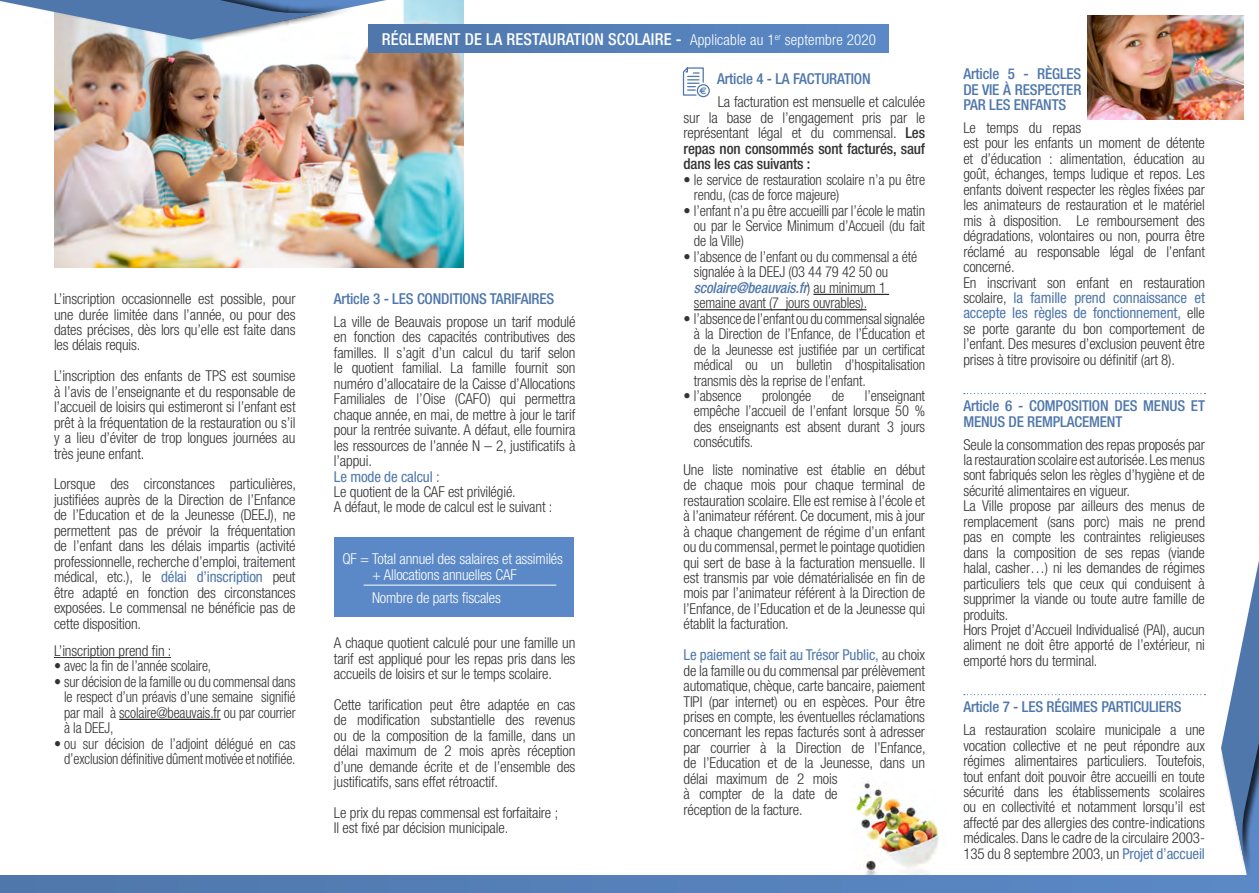
<style>
.page{position:relative;width:1259px;height:893px;background:#fff}
.page>*{position:absolute;margin:0;border:0;box-sizing:border-box;transform-origin:0 0}
.t1{font:500 condensed 16.35px "Helvetica Neue";letter-spacing:.01em;color:#fff}
.t2{font:300 condensed 15px/15.5px "Helvetica Neue";letter-spacing:-.01em;color:#333;text-align:justify}
.t3{font:300 condensed 15px/15.5px "Helvetica Neue";letter-spacing:-.01em;color:#333;text-align:justify;scale:.96 1}
.t4{font:300 condensed 15px/15.5px "Helvetica Neue";letter-spacing:-.01em;color:#333;text-align:justify;scale:.94 1}
.t5{font:500 condensed 15px/15.5px "Helvetica Neue";letter-spacing:-.01em;color:#4f77ab;text-align:justify}
.t6{font:300 condensed 15px/15.5px "Helvetica Neue";letter-spacing:-.01em;color:#fff}
.t7{font:condensed 15px "Helvetica Neue";letter-spacing:-.01em;color:#4f77ab}
.t8{font:700 9.75px "Euro Sans";color:#4f77ab}
.s1{font-weight:400;color:#4f77ab}
.s2{font-weight:300;font-size:15px}
.s3{font-weight:500}
.s4{font-weight:500;font-style:italic;color:#4f77ab}
</style>
<div class="page">
<hr style="left:54px;top:657px;width:117px;height:1px;background:#333">
<hr style="left:119px;top:719px;width:102px;height:1px;background:#000">
<div style="left:334px;top:538px;width:239px;height:79px;background:#5b89c7"></div>
<hr style="left:364px;top:585px;width:192px;height:1px;background:#fff">
<hr style="left:813px;top:294px;width:76px;height:1px;background:#000">
<hr style="left:694px;top:309px;width:172px;height:1px;background:#000">
<svg style="left:682px;top:67px;width:28px;height:31px"></svg>
<svg style="left:964px;top:393px;width:241px;height:1px"></svg>
<svg style="left:964px;top:694px;width:241px;height:1px"></svg>
<div style="left:0;top:876px;width:1259px;height:17px;background:linear-gradient(to right,#4f77ab,#5b89c7)"></div>
<div style="left:1220px;top:529px;width:39px;height:351px;background:#fff"></div>
<svg style="left:1221px;top:561px;width:38px;height:332px"></svg>
<img style="left:851px;top:781px;width:89px;height:93px">
<img style="left:1087px;top:16px;width:156px;height:103px">
<img style="left:54px;top:0;width:409px;height:267px">
<div style="left:0;top:0;width:356px;height:44px;background:#000;opacity:.75"></div>
<svg style="left:0;top:0;width:386px;height:40px"></svg>
<div style="left:369px;top:24px;width:520px;height:28px;background:linear-gradient(to right,#4f77aa,#5b89c7)"></div>
<p class="t2" style="left:54px;top:291px;width:243px">L’inscription occasionnelle est possible, pour une durée limitée dans l’année, ou pour des dates précises, dès lors qu’elle est faite dans les délais requis.</p>
<p class="t2" style="left:54px;top:368px;width:243px">L’inscription des enfants de TPS est soumise à l’avis de l’enseignante et du responsable de l’accueil de loisirs qui estimeront si l’enfant est prêt à la fréquentation de la restauration ou s’il y a lieu d’éviter de trop longues journées au très jeune enfant.</p>
<p class="t2" style="left:54px;top:476px;width:244px">Lorsque des circonstances particulières, justifiées auprès de la Direction de l’Enfance de l’Education et de la Jeunesse (DEEJ), ne permettent pas de prévoir la fréquentation de l’enfant dans les délais impartis (activité professionnelle, recherche d’emploi, traitement médical, etc.), le <span class="s1">délai d’inscription</span> peut être adapté en fonction des circonstances exposées. Le commensal ne bénéficie pas de cette disposition.</p>
<p class="t2" style="left:54px;top:643px;width:119px">L’inscription prend fin :</p>
<p class="t4" style="left:54px;top:658px;width:169px">• avec la fin de l’année scolaire,</p>
<p class="t4" style="left:64px;top:674px;width:248px;text-indent:-10px">• sur décision de la famille ou du commensal dans le respect d’un préavis d’une semaine signifié par mail à scolaire@beauvais.fr ou par courrier à la DEEJ,</p>
<p class="t4" style="left:54px;top:736px;width:258px;text-align:right">• ou sur décision de l’adjoint délégué en cas d’exclusion définitive dûment motivée et notifiée.</p>
<p class="t1" style="left:382px;top:29px;width:496px">RÉGLEMENT DE LA RESTAURATION SCOLAIRE - <span class="s2">Applicable au 1</span><sup>er</sup> <span class="s2">septembre 2020</span></p>
<p class="t5" style="left:334px;top:291px;width:222px">Article 3 - LES CONDITIONS TARIFAIRES</p>
<p class="t2" style="left:334px;top:314px;width:243px">La ville de Beauvais propose un tarif modulé en fonction des capacités contributives des familles. Il s’agit d’un calcul du tarif selon le quotient familial. La famille fournit son numéro d’allocataire de la Caisse d’Allocations Familiales de l’Oise (CAFO) qui permettra chaque année, en mai, de mettre à jour le tarif pour la rentrée suivante. A défaut, elle fournira les ressources de l’année N – 2, justificatifs à l’appui.</p>
<p class="t7" style="left:334px;top:468px;width:107px">Le mode de calcul :</p>
<p class="t2" style="left:334px;top:484px;width:183px">Le quotient de la CAF est privilégié.</p>
<p class="t2" style="left:334px;top:499px;width:220px">A défaut, le mode de calcul est le suivant :</p>
<p class="t6" style="left:372px;top:551px;width:192px;text-indent:-30px">QF = Total annuel des salaires et assimilés + Allocations annuelles CAF</p>
<p class="t6" style="left:372px;top:589px;width:130px">Nombre de parts fiscales</p>
<p class="t2" style="left:334px;top:635px;width:243px">A chaque quotient calculé pour une famille un tarif est appliqué pour les repas pris dans les accueils de loisirs et sur le temps scolaire.</p>
<p class="t2" style="left:334px;top:697px;width:243px">Cette tarification peut être adaptée en cas de modification substantielle des revenus ou de la composition de la famille, dans un délai maximum de 2 mois après réception d’une demande écrite et de l’ensemble des justificatifs, sans effet rétroactif.</p>
<p class="t2" style="left:334px;top:805px;width:226px">Le prix du repas commensal est forfaitaire ;</p>
<p class="t2" style="left:334px;top:820px;width:176px">Il est fixé par décision municipale.</p>
<p class="t5" style="left:717px;top:71px;width:155px">Article 4 - LA FACTURATION</p>
<p class="t2" style="left:683px;top:94px;width:243px;text-indent:34px">La facturation est mensuelle et calculée sur la base de l’engagement pris par le représentant légal et du commensal. <span class="s3">Les repas non consommés sont facturés, sauf dans les cas suivants :</span></p>
<p class="t3" style="left:694px;top:172px;width:242px;text-indent:-10px">• le service de restauration scolaire n’a pu être rendu, (cas de force majeure)</p>
<p class="t3" style="left:694px;top:202px;width:242px;text-indent:-10px">• l’enfant n’a pu être accueilli par l’école le matin ou par le Service Minimum d’Accueil (du fait de la Ville)</p>
<p class="t3" style="left:694px;top:249px;width:234px;text-align:left;text-indent:-10px">• l’absence de l’enfant ou du commensal a été signalée à la DEEJ (03 44 79 42 50 ou <span class="s4">scolaire@beauvais.fr</span>) au minimum 1 semaine avant (7 jours ouvrables).</p>
<p class="t3" style="left:694px;top:311px;width:242px;text-indent:-10px">• l’absence de l’enfant ou du commensal signalée à la Direction de l’Enfance, de l’Éducation et de la Jeunesse est justifiée par un certificat médical ou un bulletin d’hospitalisation transmis dès la reprise de l’enfant.</p>
<p class="t3" style="left:683px;top:388px;width:62px">• l’absence</p>
<p class="t3" style="left:762px;top:388px;width:53px">prolongée</p>
<p class="t3" style="left:832px;top:388px;width:14px">de</p>
<p class="t8" style="left:699px;top:85px;width:9px">e</p>
<p class="t3" style="left:694px;top:388px;width:242px;text-indent:171px">l’enseignant empêche l’accueil de l’enfant lorsque 50 % des enseignants est absent durant 3 jours consécutifs.</p>
<p class="t2" style="left:683px;top:462px;width:243px">Une liste nominative est établie en début de chaque mois pour chaque terminal de restauration scolaire. Elle est remise à l’école et à l’animateur référent. Ce document, mis à jour à chaque changement de régime d’un enfant ou du commensal, permet le pointage quotidien qui sert de base à la facturation mensuelle. Il est transmis par voie dématérialisée en fin de mois par l’animateur référent à la Direction de l’Enfance, de l’Education et de la Jeunesse qui établit la facturation.</p>
<p class="t2" style="left:683px;top:647px;width:244px;text-align:left"><span class="s1">Le paiement se fait au Trésor Public,</span> au choix de la famille ou du commensal par prélèvement automatique, chèque, carte bancaire, paiement TIPI (par internet) ou en espèces. Pour être prises en compte, les éventuelles réclamations concernant les repas facturés sont à adresser par courrier à la Direction de l’Enfance, de l’Education et de la Jeunesse, dans un délai maximum de 2 mois<br>à compter de la date de<br>réception de la facture.</p>
<p class="t5" style="left:963px;top:66px;width:120px">Article 5 - RÈGLES DE VIE À RESPECTER PAR LES ENFANTS</p>
<p class="t2" style="left:963px;top:120px;width:243px;text-align:left">Le temps du repas<br>est pour les enfants un moment de détente et d’éducation : alimentation, éducation au goût, échanges, temps ludique et repos. Les enfants doivent respecter les règles fixées par les animateurs de restauration et le matériel mis à disposition. Le remboursement des dégradations, volontaires ou non, pourra être réclamé au responsable légal de l’enfant concerné.</p>
<p class="t2" style="left:963px;top:274px;width:243px">En inscrivant son enfant en restauration scolaire, <span class="s1">la famille prend connaissance et accepte les règles de fonctionnement,</span> elle se porte garante du bon comportement de l’enfant. Des mesures d’exclusion peuvent être prises à titre provisoire ou définitif (art 8).</p>
<p class="t5" style="left:963px;top:398px;width:243px">Article 6 - COMPOSITION DES MENUS ET<br>MENUS DE REMPLACEMENT</p>
<p class="t2" style="left:963px;top:436px;width:243px">Seule la consommation des repas proposés par la restauration scolaire est autorisée. Les menus sont fabriqués selon les règles d’hygiène et de sécurité alimentaires en vigueur.</p>
<p class="t2" style="left:963px;top:498px;width:243px">La Ville propose par ailleurs des menus de remplacement (sans porc) mais ne prend pas en compte les contraintes religieuses dans la composition de ses repas (viande halal, casher…) ni les demandes de régimes particuliers tels que ceux qui conduisent à supprimer la viande ou toute autre famille de produits.</p>
<p class="t2" style="left:963px;top:622px;width:243px">Hors Projet d’Accueil Individualisé (PAI), aucun aliment ne doit être apporté de l’extérieur, ni emporté hors du terminal.</p>
<p class="t5" style="left:963px;top:699px;width:219px">Article 7 - LES RÉGIMES PARTICULIERS</p>
<p class="t2" style="left:963px;top:722px;width:244px">La restauration scolaire municipale a une vocation collective et ne peut répondre aux régimes alimentaires particuliers. Toutefois, tout enfant doit pouvoir être accueilli en toute sécurité dans les établissements scolaires ou en collectivité et notamment lorsqu’il est affecté par des allergies des contre-indications médicales. Dans le cadre de la circulaire 2003- 135 du 8 septembre 2003, un <span class="s1">Projet d’accueil</span></p>
</div>
